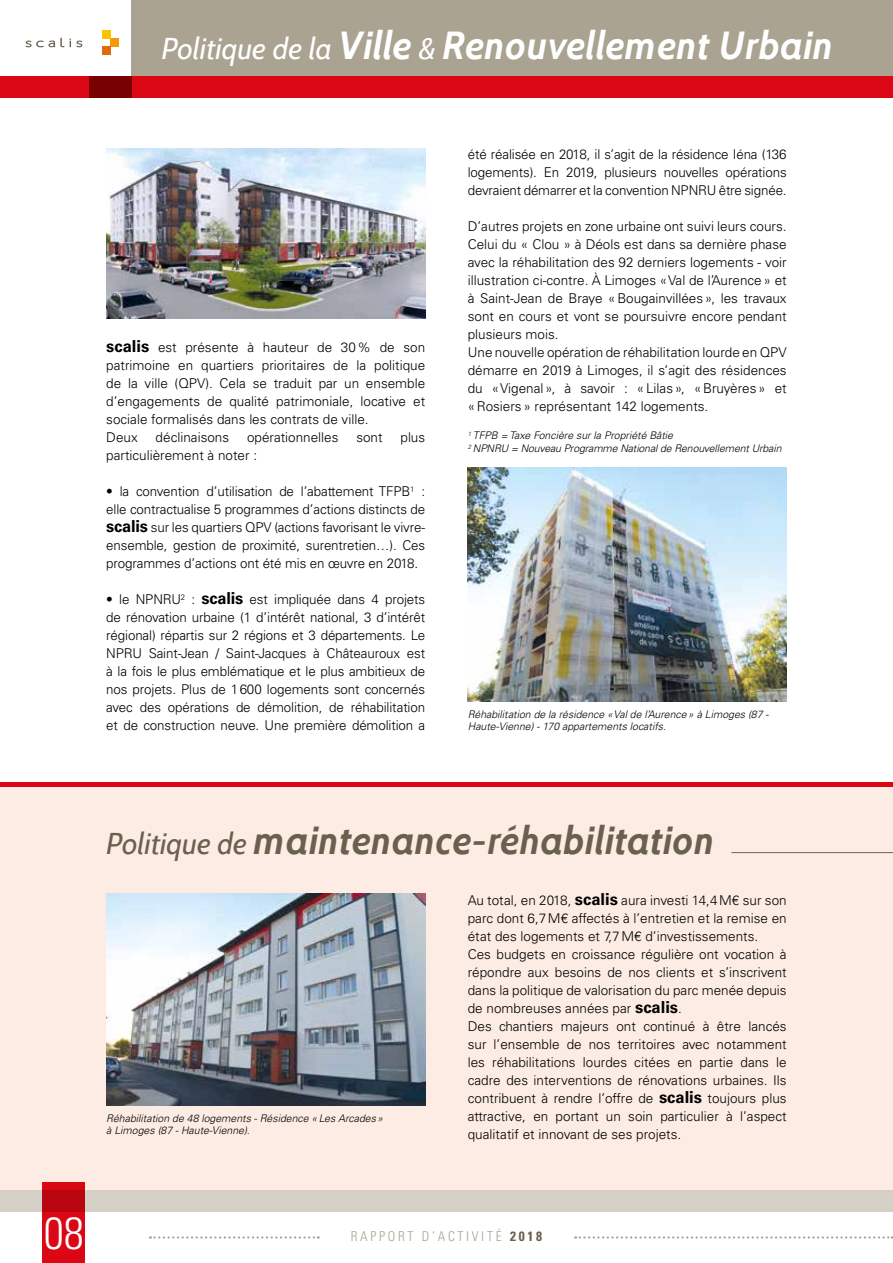
<style>
.page{position:relative;width:893px;height:1263px;background:#fff}
.page>*{position:absolute;margin:0;border:0;box-sizing:border-box;transform-origin:0 0}
.t1{font:300 condensed 45px "Univers LT Std";color:#fff}
.t2{font:italic 700 39px "Cabin";color:#fff}
.t3{font:italic 700 39px "Cabin";color:#69614e}
.t4{font:300 13.5px/18px "Univers LT Std";color:#000}
.t5{font:300 condensed 13.5px "Univers LT Std";letter-spacing:.2em;color:#aaa392}
.t6{font:italic 300 10.5px/12.6px "Univers LT Std";color:#000}
.s1{font-weight:400;font-size:30px}
.s2{font-weight:700;font-size:16.5px}
.s3{font-weight:700;color:#69614e}
</style>
<div class="page">
<div style="left:0;top:787px;width:893px;height:404px;background:#fdece4"></div>
<svg style="left:575px;top:1236px;width:318px;height:2px"></svg>
<svg style="left:150px;top:1236px;width:169px;height:2px"></svg>
<div style="left:0;top:1191px;width:893px;height:21px;background:#d6d1c7"></div>
<svg style="left:43px;top:1182px;width:42px;height:81px;background:#d20612"></svg>
<div style="left:132px;top:0;width:761px;height:77px;background:#aaa392"></div>
<div style="left:111px;top:38px;width:8px;height:9px;background:#f4990a"></div>
<div style="left:103px;top:30px;width:8px;height:8px;background:#fbc403"></div>
<div style="left:103px;top:47px;width:8px;height:8px;background:#e4680d"></div>
<svg style="left:26px;top:38px;width:56px;height:10px"></svg>
<div style="left:0;top:77px;width:893px;height:21px;background:#dc0714"></div>
<div style="left:89px;top:77px;width:43px;height:21px;background:#700"></div>
<img style="left:106px;top:149px;width:319px;height:170px">
<hr style="left:731px;top:852px;width:162px;height:1px;background:#69614e">
<img style="left:468px;top:468px;width:319px;height:234px">
<img style="left:106px;top:893px;width:319px;height:213px">
<div style="left:0;top:782px;width:893px;height:5px;background:#dc0714"></div>
<hr style="left:892px;top:570px;width:1px;height:68px;background:#aaa392">
<h2 class="t2" style="left:162px;top:22px;width:674px"><span class="s1">Politique de la</span> Ville <span class="s1">&amp;</span> Renouvellement Urbain</h2>
<p class="t4" style="left:106px;top:338px;width:320px"><span class="s2">scalis</span> est présente à hauteur de 30% de son patrimoine en quartiers prioritaires de la politique de la ville (QPV). Cela se traduit par un ensemble d’engagements de qualité patrimoniale, locative et sociale formalisés dans les contrats de ville.<br>Deux</p>
<p class="t4" style="left:156px;top:428px;width:75px">déclinaisons</p>
<p class="t4" style="left:247px;top:428px;width:93px">opérationnelles</p>
<p class="t4" style="left:356px;top:428px;width:28px">sont</p>
<p class="t4" style="left:400px;top:428px;width:26px">plus</p>
<p class="t4" style="left:106px;top:446px;width:152px">particulièrement à noter :</p>
<p class="t4" style="left:106px;top:482px;width:320px;text-align:justify">• la convention d’utilisation de l’abattement TFPB<sup>1</sup> : elle contractualise 5 programmes d’actions distincts de <span class="s2">scalis</span> sur les quartiers QPV (actions favorisant le vivre&shy;ensemble, gestion de proximité, surentretien…). Ces programmes d’actions ont été mis en œuvre en 2018.</p>
<p class="t4" style="left:106px;top:590px;width:320px;text-align:justify">• le NPNRU<sup>2</sup> : <span class="s2">scalis</span> est impliquée dans 4 projets de rénovation urbaine (1 d’intérêt national, 3 d’intérêt régional) répartis sur 2 régions et 3 départements. Le NPRU Saint-Jean / Saint-Jacques à Châteauroux est à la fois le plus emblématique et le plus ambitieux de nos projets. Plus de 1600 logements sont concernés avec des opérations de démolition, de réhabilitation et de construction neuve. Une première démolition a</p>
<p class="t4" style="left:468px;top:145px;width:320px;text-align:justify">été réalisée en 2018, il s’agit de la résidence Iéna (136 logements). En 2019, plusieurs nouvelles opérations devraient démarrer et la convention NPNRU être signée.</p>
<p class="t4" style="left:468px;top:217px;width:320px">D’autres projets en zone urbaine ont suivi leurs cours.<br>Celui du « Clou » à Déols est dans sa dernière phase avec la réhabilitation des 92 derniers logements - voir illustration ci-contre. À Limoges «Val de l’Aurence» et à Saint-Jean de Braye «Bougainvillées», les travaux sont en cours et vont se poursuivre encore pendant plusieurs mois.<br>Une nouvelle opération de réhabilitation lourde en QPV démarre en 2019 à Limoges, il s’agit des résidences du «Vigenal», à savoir : «Lilas», «Bruyères» et «Rosiers» représentant 142 logements.</p>
<p class="t6" style="left:468px;top:430px;width:315px"><sup>1</sup> TFPB = Taxe Foncière sur la Propriété Bâtie<br><sup>2</sup> NPNRU = Nouveau Programme National de Renouvellement Urbain</p>
<p class="t6" style="left:468px;top:708px;width:302px">Réhabilitation de la résidence «Val de l’Aurence» à Limoges (87 -<br>Haute-Vienne) - 170 appartements locatifs.</p>
<h2 class="t3" style="left:106px;top:817px;width:610px"><span class="s1">Politique de</span> maintenance-réhabilitation</h2>
<p class="t4" style="left:468px;top:891px;width:320px">Au total, en 2018, <span class="s2">scalis</span> aura investi 14,4M€ sur son parc dont 6,7M€ affectés à l’entretien et la remise en état des logements et 7,7M€ d’investissements.<br>Ces budgets en croissance régulière ont vocation à répondre aux besoins de nos clients et s’inscrivent dans la politique de valorisation du parc menée depuis de nombreuses années par <span class="s2">scalis</span>.<br>Des chantiers majeurs ont continué à être lancés sur l’ensemble de nos territoires avec notamment les réhabilitations lourdes citées en partie dans le cadre des interventions de rénovations urbaines. Ils contribuent à rendre l’offre de <span class="s2">scalis</span> toujours plus attractive, en portant un soin particulier à l’aspect qualitatif et innovant de ses projets.</p>
<p class="t6" style="left:106px;top:1112px;width:278px">Réhabilitation de 48 logements - Résidence «Les Arcades» à Limoges (87 - Haute-Vienne).</p>
<h1 class="t1" style="left:44px;top:1206px;width:41px">08</h1>
<p class="t5" style="left:351px;top:1228px;width:193px">RAPPORT D’ACTIVITÉ <span class="s3">2018</span></p>
</div>
